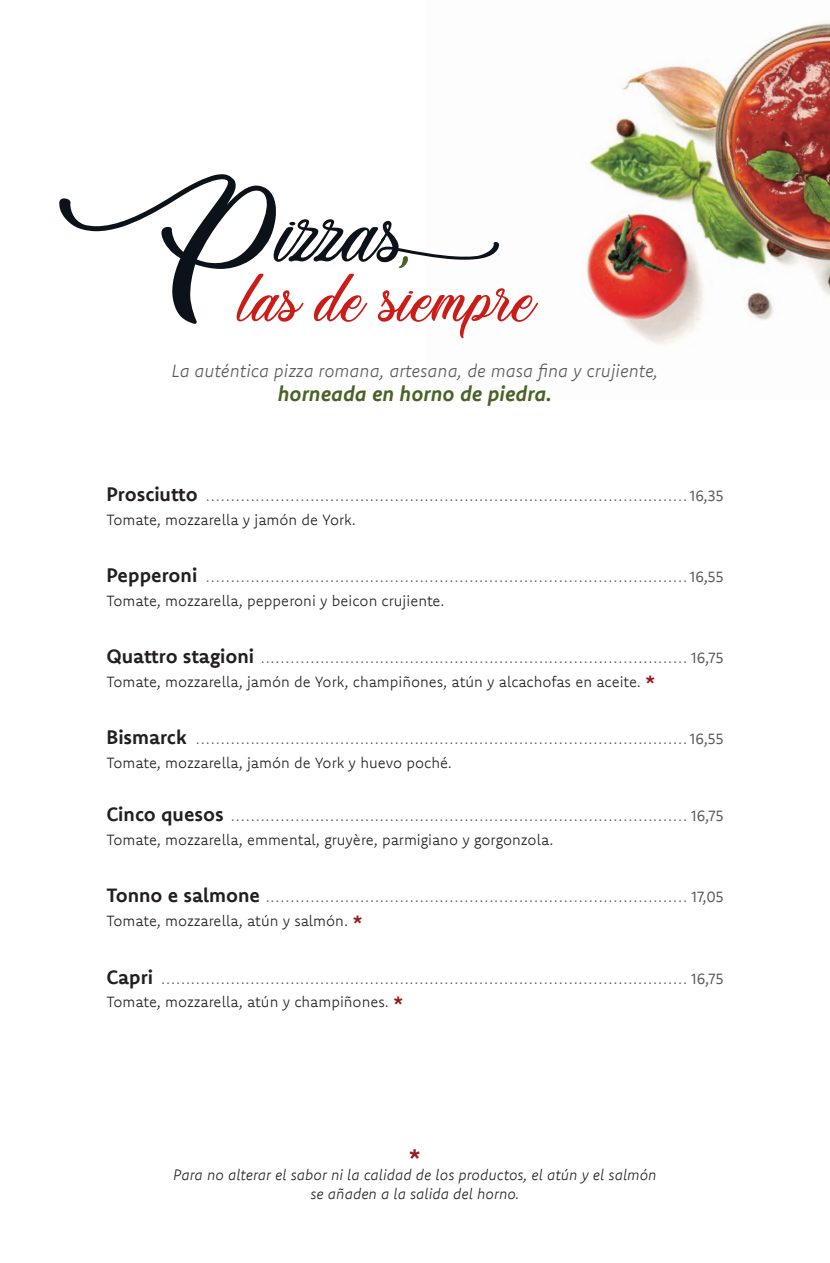
<style>
.page{position:relative;width:830px;height:1263px;background:#fff}
.page>*{position:absolute;margin:0;border:0;box-sizing:border-box;transform-origin:0 0}
.t1{font:67.5px "Weather Sunday Personal Use";color:#cc1c17}
.t2{font:700 25.5px "Komet";color:#97191c}
.t3{font:italic 700 21px "Komet";color:#4a6226}
.t4{font:italic 300 18px "Komet";color:#5a5a5c}
.t5{font:300 15px/23.7px "Komet";color:#5a5a5c}
.t6{font:italic 300 15px/19.5px "Komet";color:#231f20;text-align:center}
.s1{font-weight:700;font-size:19.5px;color:#231f20}
.s2{font-weight:400}
.s3{color:#231f20}
.s4{font-weight:700;font-size:21px;color:#97191c}
</style>
<div class="page">
<img style="left:586px;top:23px;width:243px;height:322px">
<svg style="left:59px;top:174px;width:440px;height:150px"></svg>
<h1 class="t1" style="left:240px;top:257px;width:297px">las de siempre</h1>
<p class="t4" style="left:171px;top:359px;width:488px">La auténtica pizza romana, artesana, de masa fina y crujiente,</p>
<h3 class="t3" style="left:278px;top:380px;width:276px">horneada en horno de piedra.</h3>
<p class="t5" style="left:106px;top:483px;width:618px"><span class="s1">Prosciutto</span> .................................................................................................<span class="s2">16,35<br></span><span class="s3">Tomate, mozzarella y jamón de York.</span></p>
<p class="t5" style="left:106px;top:564px;width:618px"><span class="s1">Pepperoni</span> .................................................................................................<span class="s2">16,55<br></span><span class="s3">Tomate, mozzarella, pepperoni y beicon crujiente.</span></p>
<p class="t5" style="left:106px;top:646px;width:618px"><span class="s1">Quattro stagioni</span> ...................................................................................... <span class="s2">16,75<br></span><span class="s3">Tomate, mozzarella, jamón de York, champiñones, atún y alcachofas en aceite.</span> <span class="s4">*</span></p>
<p class="t5" style="left:106px;top:727px;width:618px"><span class="s1">Bismarck</span> ...................................................................................................<span class="s2">16,55<br></span><span class="s3">Tomate, mozzarella, jamón de York y huevo poché.</span></p>
<p class="t5" style="left:106px;top:804px;width:618px"><span class="s1">Cinco quesos</span> ............................................................................................ <span class="s2">16,75<br></span><span class="s3">Tomate, mozzarella, emmental, gruyère, parmigiano y gorgonzola.</span></p>
<p class="t5" style="left:106px;top:885px;width:618px"><span class="s1">Tonno e salmone</span> ..................................................................................... <span class="s2">17,05<br></span><span class="s3">Tomate, mozzarella, atún y salmón.</span> <span class="s4">*</span></p>
<p class="t5" style="left:106px;top:966px;width:618px"><span class="s1">Capri</span> .......................................................................................................... <span class="s2">16,75<br></span><span class="s3">Tomate, mozzarella, atún y champiñones.</span> <span class="s4">*</span></p>
<h2 class="t2" style="left:408px;top:1142px;width:14px">*</h2>
<p class="t6" style="left:173px;top:1164px;width:484px">Para no alterar el sabor ni la calidad de los productos, el atún y el salmón se añaden a la salida del horno.</p>
</div>
